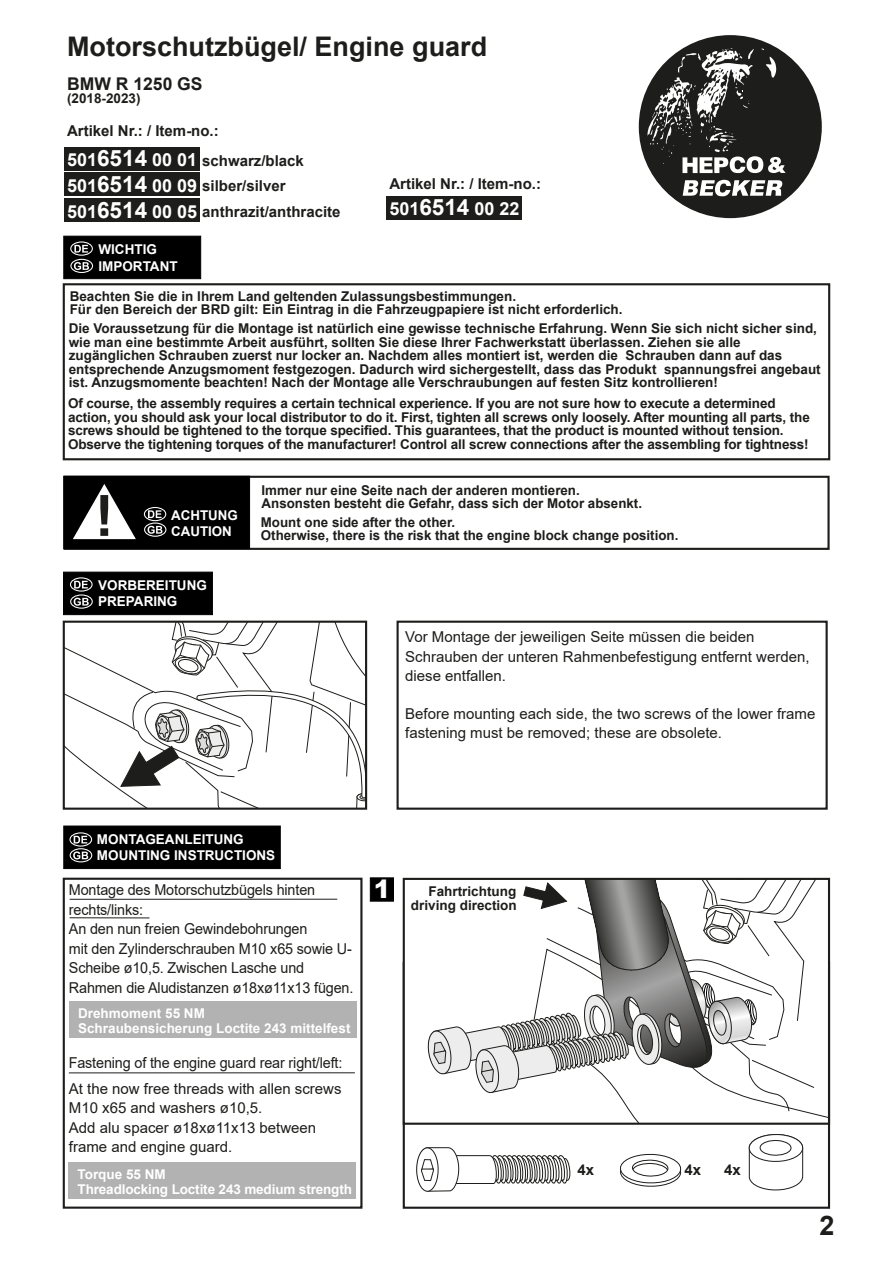
<style>
.page{position:relative;width:893px;height:1263px;background:#fff}
.page>*{position:absolute;margin:0;border:0;box-sizing:border-box;transform-origin:0 0}
.t1{font:700 27px "Arial";color:#1d1d1b}
.t2{font:900 25.2px "Arial";color:#fff}
.t3{font:700 18px "Arial";color:#fff}
.t4{font:700 17.55px "Arial";color:#1d1d1b}
.t5{font:15px/19.5px "Arial";color:#1d1d1b}
.t6{font:15px/19.5px "Arial";color:#1d1d1b;scale:.96 1}
.t7{font:700 15px/29.2px "Arial";color:#1d1d1b}
.t8{font:700 13.5px/13.5px "Arial";color:#1d1d1b}
.t9{font:700 13.5px/16.2px "Arial";color:#fff}
.s1{font-size:18px;color:#fff}
.s2{font-size:22.5px;color:#fff}
.s3{font-size:22.5px}
</style>
<div class="page">
<div style="left:639px;top:35px;width:183px;height:183px;background:#1d1d1b;border-radius:50%"></div>
<svg style="left:683px;top:180px;width:99px;height:16px"></svg>
<svg style="left:647px;top:48px;width:139px;height:125px"></svg>
<div style="left:403px;top:878px;width:427px;height:247px;border:2px solid #1d1d1b"></div>
<svg style="left:66px;top:624px;width:298px;height:183px"></svg>
<div style="left:63px;top:621px;width:304px;height:189px;border:2px solid #1d1d1b"></div>
<div style="left:397px;top:621px;width:431px;height:189px;border:2px solid #1d1d1b"></div>
<div style="left:63px;top:878px;width:299px;height:331px;border:2px solid #1d1d1b"></div>
<hr style="left:70px;top:917px;width:79px;height:1px;background:#1d1d1b">
<svg style="left:404px;top:879px;width:425px;height:233px"></svg>
<hr style="left:69px;top:1072px;width:286px;height:1px;background:#1d1d1b">
<hr style="left:70px;top:899px;width:267px;height:1px;background:#1d1d1b">
<div style="left:63px;top:283px;width:767px;height:177px;border:2px solid #1d1d1b"></div>
<div style="left:370px;top:877px;width:24px;height:24px;background:#000;border:1px solid #000"></div>
<svg style="left:748px;top:1134px;width:56px;height:57px"></svg>
<svg style="left:416px;top:1147px;width:155px;height:45px"></svg>
<svg style="left:620px;top:1154px;width:62px;height:33px"></svg>
<div style="left:69px;top:1002px;width:287px;height:36px;background:#b3b2b2"></div>
<div style="left:69px;top:1162px;width:287px;height:37px;background:#b3b2b2"></div>
<div style="left:64px;top:147px;width:135px;height:23px;background:#1d1d1b"></div>
<div style="left:64px;top:172px;width:135px;height:24px;background:#1d1d1b"></div>
<div style="left:64px;top:198px;width:135px;height:23px;background:#1d1d1b"></div>
<div style="left:386px;top:197px;width:136px;height:23px;background:#1d1d1b"></div>
<div style="left:63px;top:236px;width:138px;height:43px;background:#000;border:1px solid #000"></div>
<svg style="left:74px;top:245px;width:14px;height:8px"></svg>
<div style="left:70px;top:241px;width:23px;height:15px;border:1px solid #fff;border-radius:50%"></div>
<svg style="left:74px;top:262px;width:15px;height:8px"></svg>
<div style="left:70px;top:259px;width:23px;height:14px;border:1px solid #fff;border-radius:50%"></div>
<div style="left:63px;top:572px;width:150px;height:43px;background:#000;border:1px solid #000"></div>
<svg style="left:74px;top:581px;width:14px;height:7px"></svg>
<div style="left:70px;top:577px;width:23px;height:15px;border:1px solid #fff;border-radius:50%"></div>
<svg style="left:74px;top:598px;width:15px;height:8px"></svg>
<div style="left:70px;top:594px;width:23px;height:15px;border:1px solid #fff;border-radius:50%"></div>
<div style="left:64px;top:476px;width:766px;height:74px;border:2px solid #1d1d1b"></div>
<div style="left:63px;top:476px;width:187px;height:73px;background:#000"></div>
<svg style="left:73px;top:484px;width:63px;height:56px"></svg>
<svg style="left:148px;top:510px;width:14px;height:8px"></svg>
<div style="left:144px;top:507px;width:22px;height:14px;border:1px solid #fff;border-radius:50%"></div>
<svg style="left:148px;top:526px;width:14px;height:8px"></svg>
<div style="left:144px;top:522px;width:22px;height:15px;border:1px solid #fff;border-radius:50%"></div>
<div style="left:63px;top:826px;width:218px;height:43px;background:#000"></div>
<svg style="left:74px;top:836px;width:13px;height:7px"></svg>
<div style="left:69px;top:832px;width:23px;height:14px;border:1px solid #fff;border-radius:50%"></div>
<svg style="left:73px;top:851px;width:15px;height:8px"></svg>
<div style="left:70px;top:848px;width:22px;height:14px;border:1px solid #fff;border-radius:50%"></div>
<h1 class="t1" style="left:67px;top:27px;width:422px">Motorschutzbügel/ Engine guard</h1>
<p class="t4" style="left:67px;top:71px;width:137px">BMW R 1250 GS</p>
<p class="t8" style="left:67px;top:92px;width:75px">(2018-2023)</p>
<p class="t7" style="left:67px;top:117px;width:238px">Artikel Nr.: / Item-no.:<br><span class="s1">501</span><span class="s2">6514</span> <span class="s1">00 01</span> schwarz/black</p>
<p class="t7" style="left:67px;top:173px;width:275px;line-height:25.8px"><span class="s1">501</span><span class="s2">6514</span> <span class="s1">00 09</span> silber/silver<br><span class="s1">501</span><span class="s2">6514</span> <span class="s1">00 05</span> anthrazit/anthracite</p>
<p class="t7" style="left:389px;top:169px;width:153px">Artikel Nr.: / Item-no.:</p>
<h3 class="t3" style="left:389px;top:196px;width:132px">501<span class="s3">6514</span> 00 22</h3>
<p class="t9" style="left:98px;top:242px;width:81px">WICHTIG<br>IMPORTANT</p>
<p class="t8" style="left:70px;top:289px;width:554px">Beachten Sie die in Ihrem Land geltenden Zulassungsbestimmungen.<br>Für den Bereich der BRD gilt: Ein Eintrag in die Fahrzeugpapiere ist nicht erforderlich.</p>
<p class="t8" style="left:69px;top:322px;width:753px">Die Voraussetzung für die Montage ist natürlich eine gewisse technische Erfahrung. Wenn Sie sich nicht sicher sind, wie man eine bestimmte Arbeit ausführt, sollten Sie diese Ihrer Fachwerkstatt überlassen. Ziehen sie alle zugänglichen Schrauben zuerst nur locker an. Nachdem alles montiert ist, werden die Schrauben dann auf das entsprechende Anzugsmoment festgezogen. Dadurch wird sichergestellt, dass das Produkt spannungsfrei angebaut ist. Anzugsmomente beachten! Nach der Montage alle Verschraubungen auf festen Sitz kontrollieren!</p>
<p class="t8" style="left:68px;top:397px;width:743px">Of course, the assembly requires a certain technical experience. If you are not sure how to execute a determined action, you should ask your local distributor to do it. First, tighten all screws only loosely. After mounting all parts, the screws should be tightened to the torque specified. This guarantees, that the product is mounted without tension.<br>Observe the tightening torques of the manufacturer! Control all screw connections after the assembling for tightness!</p>
<p class="t9" style="left:171px;top:507px;width:68px">ACHTUNG<br>CAUTION</p>
<p class="t9" style="left:98px;top:577px;width:110px">VORBEREITUNG<br>PREPARING</p>
<p class="t8" style="left:262px;top:483px;width:382px">Immer nur eine Seite nach der anderen montieren.<br>Ansonsten besteht die Gefahr, dass sich der Motor absenkt.</p>
<p class="t8" style="left:261px;top:516px;width:419px">Mount one side after the other.<br>Otherwise, there is the risk that the engine block change position.</p>
<p class="t5" style="left:405px;top:627px;width:406px">Vor Montage der jeweiligen Seite müssen die beiden<br>Schrauben der unteren Rahmenbefestigung entfernt werden, diese entfallen.</p>
<p class="t5" style="left:405px;top:704px;width:412px">Before mounting each side, the two screws of the lower frame fastening must be removed; these are obsolete.</p>
<p class="t9" style="left:97px;top:831px;width:180px">MONTAGEANLEITUNG<br>MOUNTING INSTRUCTIONS</p>
<p class="t6" style="left:69px;top:880px;width:298px">Montage des Motorschutzbügels hinten rechts/links:<br>An den nun freien Gewindebohrungen<br>mit den Zylinderschrauben M10 x65 sowie U-Scheibe ø10,5. Zwischen Lasche und Rahmen die Aludistanzen ø18xø11x13 fügen.</p>
<p class="t9" style="left:78px;top:1006px;width:274px;line-height:14.9px">Drehmoment 55 NM<br>Schraubensicherung Loctite 243 mittelfest</p>
<p class="t6" style="left:69px;top:1053px;width:287px">Fastening of the engine guard rear right/left:</p>
<p class="t5" style="left:69px;top:1078px;width:274px">At the now free threads with allen screws<br>M10 x65 and washers ø10,5.<br>Add alu spacer ø18xø11x13 between frame and engine guard.</p>
<p class="t9" style="left:78px;top:1166px;width:276px;line-height:14.9px">Torque 55 NM<br>Threadlocking Loctite 243 medium strength</p>
<h2 class="t2" style="left:374px;top:871px;width:18px">1</h2>
<p class="t8" style="left:411px;top:885px;width:107px;text-align:right">Fahrtrichtung driving direction</p>
<p class="t7" style="left:577px;top:1155px;width:18px">4x</p>
<p class="t7" style="left:684px;top:1155px;width:18px">4x</p>
<p class="t7" style="left:724px;top:1155px;width:18px">4x</p>
<h1 class="t1" style="left:820px;top:1206px;width:17px">2</h1>
</div>
